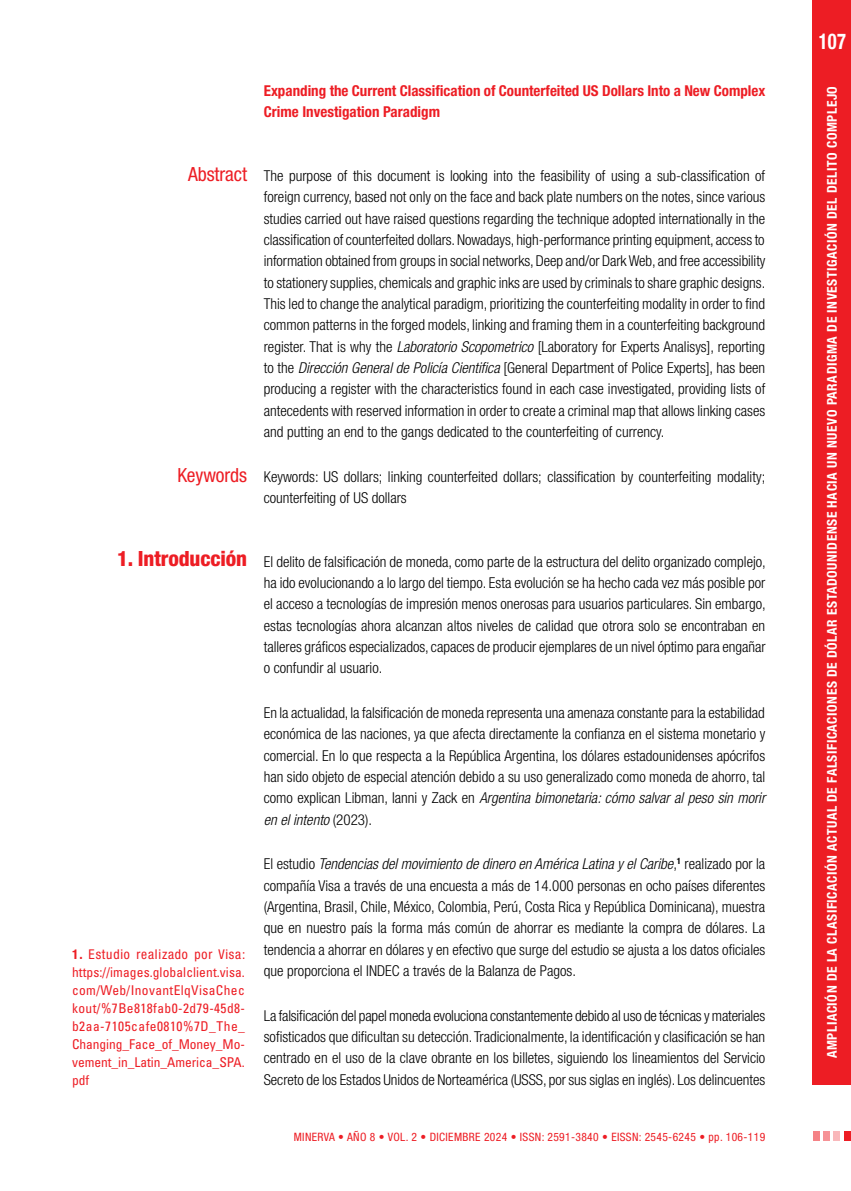
<style>
.page{position:relative;width:851px;height:1191px;background:#fff}
.page>*{position:absolute;margin:0;border:0;box-sizing:border-box;transform-origin:0 0}
.t1{font:700 condensed 21.75px "Helvetica Neue LT Std";color:#fff;scale:.85 1}
._00-SUBTI-1_MARGEN{font:800 condensed 21px "Helvetica Neue LT Std";letter-spacing:-.005em;color:#ed1d24}
._00-RESUMEN_TITULO{font:condensed 19.5px "Helvetica Neue LT Std";letter-spacing:-.005em;color:#ed1d24}
._00-SUBTI-1_MARGEN-2{font:condensed 19.5px "Helvetica Neue LT Std";letter-spacing:-.005em;color:#ed1d24}
._00-PRIMER_PARRAFO_L{font:300 condensed 15px/21.3px "Helvetica Neue LT Std";color:#000;text-align:justify}
._00-TEXTO_GENERAL{font:300 condensed 15px/21.3px "Helvetica Neue LT Std";color:#000;text-align:justify}
._00-subti_inglkes{font:700 condensed 15px/21.3px "Helvetica Neue LT Std";color:#ed1d24}
._00-NOTA_MARGEN{font:condensed 13.5px/18px "Univers LT Std";letter-spacing:-.005em;color:#ed1d24;text-align:justify}
.t2{font:700 condensed 13.5px "Helvetica Neue LT Std";letter-spacing:.04em;color:#fff}
.t3{font:condensed 11.55px "Helvetica Neue LT Std";letter-spacing:.03em;color:#ed1d24}
.s1{font-style:italic}
.s2{font-family:"Helvetica Neue LT Std";font-weight:700}
.s3{font-family:"Helvetica Neue LT Std"}
</style>
<div class="page">
<div style="left:812px;top:0;width:38px;height:1084px;background:#ed1d24"></div>
<div style="left:822px;top:1131px;width:7px;height:10px;background:#f69296"></div>
<div style="left:833px;top:1131px;width:7px;height:10px;background:#f9b8bb"></div>
<div style="left:844px;top:1131px;width:6px;height:10px;background:#ed1d24"></div>
<div style="left:812px;top:1131px;width:7px;height:10px;background:#f58286"></div>
<p class="_00-subti_inglkes" style="left:264px;top:80px;width:503px">Expanding the Current Classification of Counterfeited US Dollars Into a New Complex<br>Crime Investigation Paradigm</p>
<p class="_00-SUBTI-1_MARGEN-2" style="left:188px;top:163px;width:60px">Abstract</p>
<p class="_00-RESUMEN_TITULO" style="left:177px;top:463px;width:71px">Keywords</p>
<p class="_00-PRIMER_PARRAFO_L" style="left:264px;top:165px;width:503px">The purpose of this document is looking into the feasibility of using a sub-classification of foreign currency, based not only on the face and back plate numbers on the notes, since various studies carried out have raised questions regarding the technique adopted internationally in the classification of counterfeited dollars. Nowadays, high-performance printing equipment, access to information obtained from groups in social networks, Deep and/or Dark Web, and free accessibility to stationery supplies, chemicals and graphic inks are used by criminals to share graphic designs.<br>This led to change the analytical paradigm, prioritizing the counterfeiting modality in order to find common patterns in the forged models, linking and framing them in a counterfeiting background register. That is why the <span class="s1">Laboratorio Scopometrico</span> [Laboratory for Experts Analisys], reporting to the <span class="s1">Dirección General de Policía Cientifica</span> [General Department of Police Experts], has been producing a register with the characteristics found in each case investigated, providing lists of antecedents with reserved information in order to create a criminal map that allows linking cases and putting an end to the gangs dedicated to the counterfeiting of currency.</p>
<p class="_00-TEXTO_GENERAL" style="left:264px;top:465px;width:503px">Keywords: US dollars; linking counterfeited dollars; classification by counterfeiting modality; counterfeiting of US dollars</p>
<p class="_00-SUBTI-1_MARGEN" style="left:117px;top:546px;width:131px">1. Introducción</p>
<p class="_00-NOTA_MARGEN" style="left:72px;top:944px;width:175px"><span class="s2">1.</span> <span class="s3">Estudio realizado por Visa: </span>https://images.globalclient.visa. com/Web/InovantElqVisaChec kout/%7Be818fab0-2d79-45d8- b2aa-7105cafe0810%7D_The_ Changing_Face_of_Money_Mo&shy;vement_in_Latin_America_SPA. pdf</p>
<p class="_00-PRIMER_PARRAFO_L" style="left:264px;top:550px;width:503px">El delito de falsificación de moneda, como parte de la estructura del delito organizado complejo, ha ido evolucionando a lo largo del tiempo. Esta evolución se ha hecho cada vez más posible por el acceso a tecnologías de impresión menos onerosas para usuarios particulares. Sin embargo, estas tecnologías ahora alcanzan altos niveles de calidad que otrora solo se encontraban en talleres gráficos especializados, capaces de producir ejemplares de un nivel óptimo para engañar o confundir al usuario.</p>
<p class="_00-TEXTO_GENERAL" style="left:264px;top:702px;width:503px">En la actualidad, la falsificación de moneda representa una amenaza constante para la estabilidad económica de las naciones, ya que afecta directamente la confianza en el sistema monetario y comercial. En lo que respecta a la República Argentina, los dólares estadounidenses apócrifos han sido objeto de especial atención debido a su uso generalizado como moneda de ahorro, tal como explican Libman, Ianni y Zack en <span class="s1">Argentina bimonetaria: cómo salvar al peso sin morir en el intento</span> (2023).</p>
<p class="_00-TEXTO_GENERAL" style="left:264px;top:853px;width:503px">El estudio <span class="s1">Tendencias del movimiento de dinero en América Latina y el Caribe</span>,<sup>1</sup> realizado por la compañía Visa a través de una encuesta a más de 14.000 personas en ocho países diferentes (Argentina, Brasil, Chile, México, Colombia, Perú, Costa Rica y República Dominicana), muestra que en nuestro país la forma más común de ahorrar es mediante la compra de dólares. La tendencia a ahorrar en dólares y en efectivo que surge del estudio se ajusta a los datos oficiales que proporciona el INDEC a través de la Balanza de Pagos.</p>
<p class="_00-TEXTO_GENERAL" style="left:264px;top:1004px;width:503px">La falsificación del papel moneda evoluciona constantemente debido al uso de técnicas y materiales sofisticados que dificultan su detección. Tradicionalmente, la identificación y clasificación se han centrado en el uso de la clave obrante en los billetes, siguiendo los lineamientos del Servicio Secreto de los Estados Unidos de Norteamérica (USSS, por sus siglas en inglés). Los delincuentes</p>
<p class="t3" style="left:294px;top:1130px;width:473px">MINERVA • AÑO 8 • VOL. 2 • DICIEMBRE 2024 • ISSN: 2591-3840 • EISSN: 2545-6245 • pp. 106-119</p>
<h1 class="t1" style="left:818px;top:28px;width:34px">107</h1>
<p class="t2" style="left:823px;top:1058px;width:973px;rotate:-90deg">AMPLIACIÓN DE LA CLASIFICACIÓN ACTUAL DE FALSIFICACIONES DE DÓLAR ESTADOUNIDENSE HACIA UN NUEVO PARADIGMA DE INVESTIGACIÓN DEL DELITO COMPLEJO</p>
</div>
